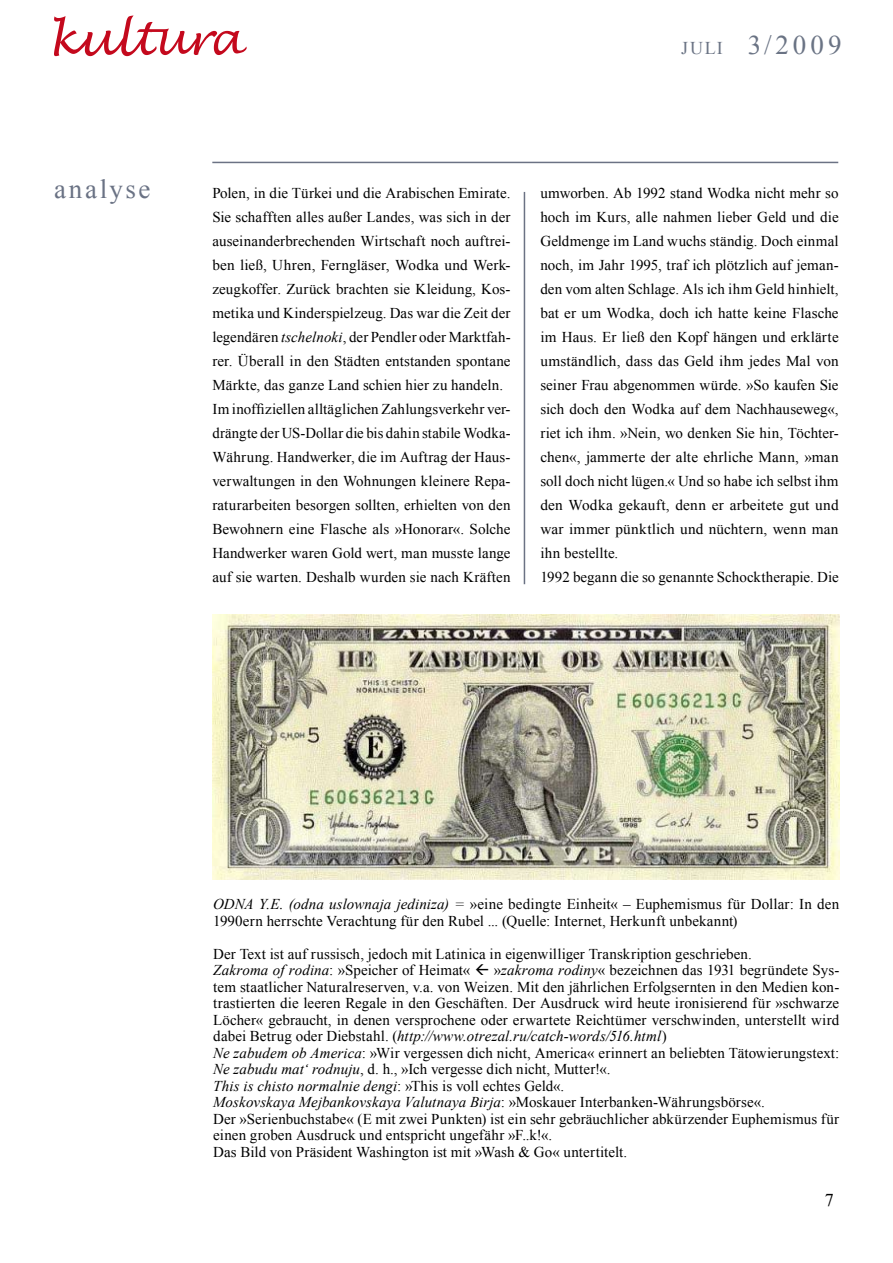
<style>
.page{position:relative;width:893px;height:1263px;background:#fff}
.page>*{position:absolute;margin:0;border:0;box-sizing:border-box;transform-origin:0 0}
.t1{font:27px "Times New Roman";color:#6a7384}
.t2{font:27px "Times New Roman";letter-spacing:.095em;color:#6a7284}
.t3{font:18px "Times New Roman";color:#000}
.t4{font:15px/24px "Times New Roman";letter-spacing:.005em;color:#000}
.s1{font-size:18px}
.s2{font-style:italic}
</style>
<div class="page">
<svg style="left:54px;top:16px;width:193px;height:40px"></svg>
<hr style="left:212px;top:162px;width:626px;height:1px;background:#6b7284">
<img style="left:213px;top:614px;width:626px;height:265px">
<hr style="left:524px;top:192px;width:1px;height:392px;background:#6b7284">
<h1 class="t2" style="left:54px;top:171px;width:98px">analyse</h1>
<h1 class="t1" style="left:681px;top:27px;width:162px"><span class="s1">JULI</span> 3/2009</h1>
<p class="t4" style="left:212px;top:181px;width:300px">Polen, in die Türkei und die Arabischen Emirate.<br>Sie schafften alles außer Landes, was sich in der auseinanderbrechenden Wirtschaft noch auftrei&shy;ben ließ, Uhren, Ferngläser, Wodka und Werk&shy;zeugkoffer. Zurück brachten sie Kleidung, Kos&shy;metika und Kinderspielzeug. Das war die Zeit der legendären <span class="s2">tschelnoki</span>, der Pendler oder Marktfah&shy;rer. Überall in den Städten entstanden spontane Märkte, das ganze Land schien hier zu handeln.<br>Im inoffiziellen alltäglichen Zahlungsverkehr ver&shy;drängte der US-Dollar die bis dahin stabile Wodka-Währung. Handwerker, die im Auftrag der Haus&shy;verwaltungen in den Wohnungen kleinere Repa&shy;raturarbeiten besorgen sollten, erhielten von den Bewohnern eine Flasche als »Honorar«. Solche Handwerker waren Gold wert, man musste lange auf sie warten. Deshalb wurden sie nach Kräften</p>
<p class="t4" style="left:540px;top:181px;width:300px">umworben. Ab 1992 stand Wodka nicht mehr so hoch im Kurs, alle nahmen lieber Geld und die Geldmenge im Land wuchs ständig. Doch einmal noch, im Jahr 1995, traf ich plötzlich auf jeman&shy;den vom alten Schlage. Als ich ihm Geld hinhielt, bat er um Wodka, doch ich hatte keine Flasche im Haus. Er ließ den Kopf hängen und erklärte umständlich, dass das Geld ihm jedes Mal von seiner Frau abgenommen würde. »So kaufen Sie sich doch den Wodka auf dem Nachhauseweg«, riet ich ihm. »Nein, wo denken Sie hin, Töchter&shy;chen«, jammerte der alte ehrliche Mann, »man soll doch nicht lügen.« Und so habe ich selbst ihm den Wodka gekauft, denn er arbeitete gut und war immer pünktlich und nüchtern, wenn man ihn bestellte.<br>1992 begann die so genannte Schocktherapie. Die</p>
<p class="t4" style="left:213px;top:896px;width:628px;line-height:16.5px"><span class="s2">ODNA Y.E. (odna uslownaja jediniza) =</span> »eine bedingte Einheit« – Euphemismus für Dollar: In den<br>1990ern herrschte Verachtung für den Rubel ... (Quelle: Internet, Herkunft unbekannt)</p>
<p class="t4" style="left:213px;top:945px;width:540px;line-height:16.5px">Der Text ist auf russisch, jedoch mit Latinica in eigenwilliger Transkription geschrieben.<br><span class="s2">Zakroma of rodina</span>: »Speicher of Heimat«</p>
<p class="t4" style="left:213px;top:962px;width:628px;line-height:16.5px;text-indent:281px">»<span class="s2">zakroma rodiny</span>« bezeichnen das 1931 begründete Sys&shy;tem staatlicher Naturalreserven, v.a. von Weizen. Mit den jährlichen Erfolgsernten in den Medien kon&shy;trastierten die leeren Regale in den Geschäften. Der Ausdruck wird heute ironisierend für »schwarze Löcher« gebraucht, in denen versprochene oder erwartete Reichtümer verschwinden, unterstellt wird dabei Betrug oder Diebstahl. (<span class="s2">http://www.otrezal.ru/catch-words/516.html</span>)<br><span class="s2">Ne zabudem ob America</span>: »Wir vergessen dich nicht, America« erinnert an beliebten Tätowierungstext:<br><span class="s2">Ne zabudu mat‘ rodnuju</span>, d. h., »Ich vergesse dich nicht, Mutter!«.<br><span class="s2">This is chisto normalnie dengi</span>: »This is voll echtes Geld«.<br><span class="s2">Moskovskaya Mejbankovskaya Valutnaya Birja</span>: »Moskauer Interbanken-Währungsbörse«.<br>Der »Serienbuchstabe« (E mit zwei Punkten) ist ein sehr gebräuchlicher abkürzender Euphemismus für einen groben Ausdruck und entspricht ungefähr »F..k!«.<br>Das Bild von Präsident Washington ist mit »Wash &amp; Go« untertitelt.</p>
<p class="t3" style="left:825px;top:1188px;width:10px">7</p>
</div>
